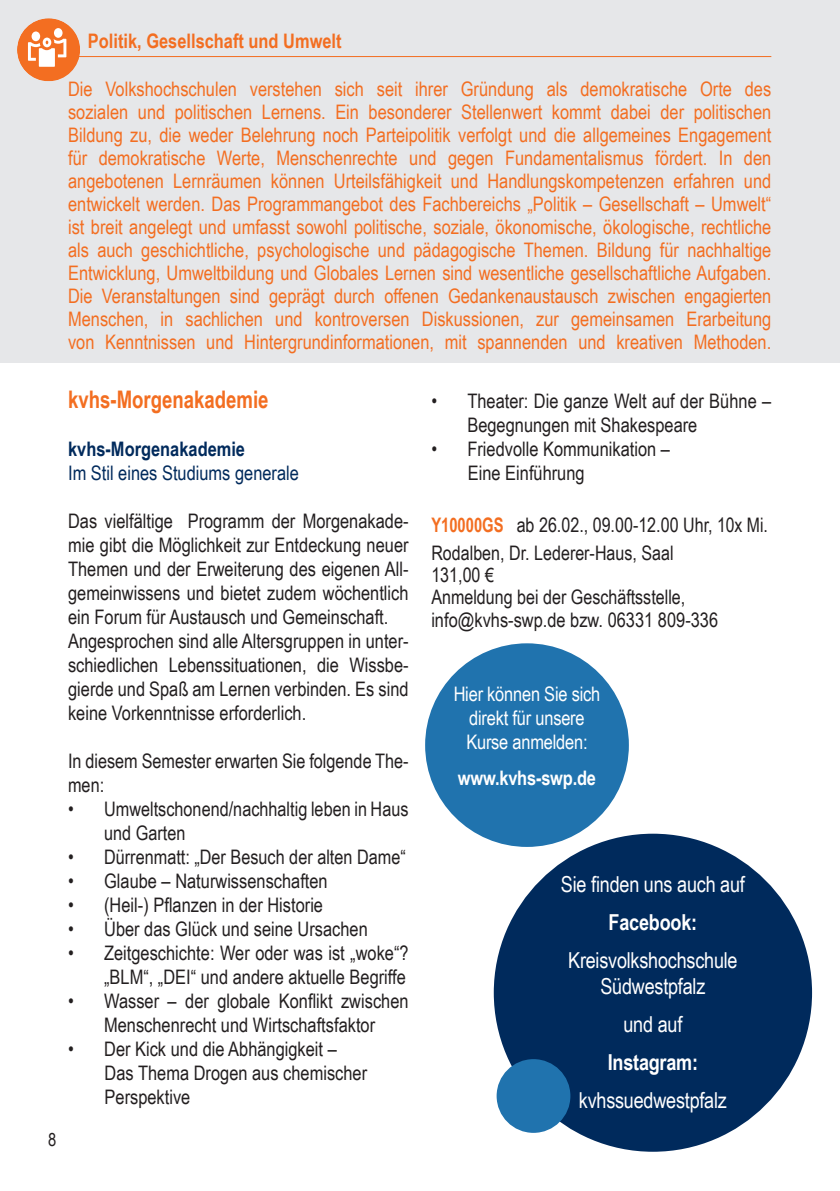
<style>
.page{position:relative;width:840px;height:1191px;background:#fff}
.page>*{position:absolute;margin:0;border:0;box-sizing:border-box;transform-origin:0 0}
.t1{font:700 24.2px "Arial Narrow";color:#f36e21;scale:.94 1}
.t2{font:22px/26.4px "Arial Narrow";letter-spacing:-.01em;color:#fff;text-align:center}
.t3{font:700 22px "Arial Narrow";letter-spacing:-.01em;color:#fff}
.t4{font:20px/24px "Arial Narrow";color:#231f20}
.t5{font:20px/23px "Arial Narrow";color:#f36e21;text-align:justify}
.t6{font:20px/24px "Arial Narrow";letter-spacing:-.01em;color:#fff;text-align:center}
.t7{font:700 20px "Arial Narrow";color:#f36e21}
.t8{font:20px "Arial Narrow";color:#002a5c}
.t9{font:700 20px "Arial Narrow";color:#002a5c}
.t10{font:700 20px "Arial Narrow";letter-spacing:-.01em;color:#fff}
.t11{font:18px "Arial Narrow";color:#231f20}
.s1{font-weight:700;color:#f36e21}
</style>
<div class="page">
<div style="left:0;top:0;width:839px;height:363px;background:#e6e7e9"></div>
<svg style="left:17px;top:18px;width:63px;height:63px"></svg>
<hr style="left:79px;top:56px;width:691px;height:1px;background:#f36e21">
<div style="left:493px;top:833px;width:318px;height:318px;background:#002a5c;border-radius:50%"></div>
<div style="left:425px;top:643px;width:203px;height:204px;background:#2073ae;border-radius:50%"></div>
<div style="left:496px;top:1059px;width:74px;height:73px;background:#2073ae;border-radius:50%"></div>
<p class="t7" style="left:88px;top:26px;width:255px">Politik, Gesellschaft und Umwelt</p>
<p class="t5" style="left:68px;top:77px;width:704px">Die Volkshochschulen verstehen sich seit ihrer Gründung als demokratische Orte des sozialen und politischen Lernens. Ein besonderer Stellenwert kommt dabei der politischen Bildung zu, die weder Belehrung noch Parteipolitik verfolgt und die allgemeines Engagement für demokratische Werte, Menschenrechte und gegen Fundamentalismus fördert. In den angebotenen Lernräumen können Urteilsfähigkeit und Handlungskompetenzen erfahren und entwickelt werden. Das Programmangebot des Fachbereichs „Politik – Gesellschaft – Umwelt“ ist breit angelegt und umfasst sowohl politische, soziale, ökonomische, ökologische, rechtliche als auch geschichtliche, psychologische und pädagogische Themen. Bildung für nachhaltige Entwicklung, Umweltbildung und Globales Lernen sind wesentliche gesellschaftliche Aufgaben.<br>Die Veranstaltungen sind geprägt durch offenen Gedankenaustausch zwischen engagierten Menschen, in sachlichen und kontroversen Diskussionen, zur gemeinsamen Erarbeitung von Kenntnissen und Hintergrundinformationen, mit spannenden und kreativen Methoden.</p>
<p class="t11" style="left:48px;top:1126px;width:10px">8</p>
<p class="t1" style="left:68px;top:381px;width:215px">kvhs-Morgenakademie</p>
<p class="t9" style="left:68px;top:434px;width:178px">kvhs-Morgenakademie</p>
<p class="t8" style="left:68px;top:458px;width:232px">Im Stil eines Studiums generale</p>
<p class="t4" style="left:68px;top:508px;width:342px">Das vielfältige Programm der Morgenakade&shy;mie gibt die Möglichkeit zur Entdeckung neuer Themen und der Erweiterung des eigenen All&shy;gemeinwissens und bietet zudem wöchentlich ein Forum für Austausch und Gemeinschaft.<br>Angesprochen sind alle Altersgruppen in unter&shy;schiedlichen Lebenssituationen, die Wissbe&shy;gierde und Spaß am Lernen verbinden. Es sind keine Vorkenntnisse erforderlich.</p>
<p class="t4" style="left:68px;top:748px;width:342px">In diesem Semester erwarten Sie folgende The&shy;men:</p>
<p class="t4" style="left:104px;top:796px;width:306px;text-indent:-36px">• Umweltschonend/nachhaltig leben in Haus und Garten</p>
<p class="t4" style="left:68px;top:844px;width:339px">• Dürrenmatt: „Der Besuch der alten Dame“</p>
<p class="t4" style="left:68px;top:868px;width:261px">• Glaube – Naturwissenschaften</p>
<p class="t4" style="left:68px;top:892px;width:256px">• (Heil-) Pflanzen in der Historie</p>
<p class="t4" style="left:68px;top:916px;width:301px">• Über das Glück und seine Ursachen</p>
<p class="t4" style="left:68px;top:940px;width:342px;text-align:right">• Zeitgeschichte: Wer oder was ist „woke“? „BLM“, „DEI“ und andere aktuelle Begriffe</p>
<p class="t4" style="left:68px;top:988px;width:342px;text-align:center">• Wasser – der globale Konflikt zwischen<br>Menschenrecht und Wirtschaftsfaktor</p>
<p class="t4" style="left:105px;top:1036px;width:264px;text-indent:-36px">• Der Kick und die Abhängigkeit –<br>Das Thema Drogen aus chemischer<br>Perspektive</p>
<p class="t4" style="left:467px;top:388px;width:305px;text-indent:-36px">• Theater: Die ganze Welt auf der Bühne –<br>Begegnungen mit Shakespeare</p>
<p class="t4" style="left:467px;top:436px;width:203px;text-indent:-36px">• Friedvolle Kommunikation –<br>Eine Einführung</p>
<p class="t4" style="left:431px;top:510px;width:338px;line-height:27.6px"><span class="s1">Y10000GS</span> ab 26.02., 09.00-12.00 Uhr, 10x Mi.<br>Rodalben, Dr. Lederer-Haus, Saal</p>
<p class="t4" style="left:431px;top:562px;width:288px;line-height:22.4px">131,00 €<br>Anmeldung bei der Geschäftsstelle, info@kvhs-swp.de bzw. 06331 809-336</p>
<p class="t6" style="left:453px;top:681px;width:148px">Hier können Sie sich direkt für unsere<br>Kurse anmelden:</p>
<p class="t10" style="left:457px;top:762px;width:139px">www.kvhs-swp.de</p>
<p class="t2" style="left:560px;top:870px;width:185px">Sie finden uns auch auf</p>
<p class="t3" style="left:608px;top:905px;width:90px">Facebook:</p>
<p class="t2" style="left:568px;top:946px;width:171px">Kreisvolkshochschule<br>Südwestpfalz</p>
<p class="t2" style="left:623px;top:1010px;width:60px">und auf</p>
<p class="t3" style="left:607px;top:1045px;width:92px">Instagram:</p>
<p class="t2" style="left:578px;top:1085px;width:149px">kvhssuedwestpfalz</p>
</div>
